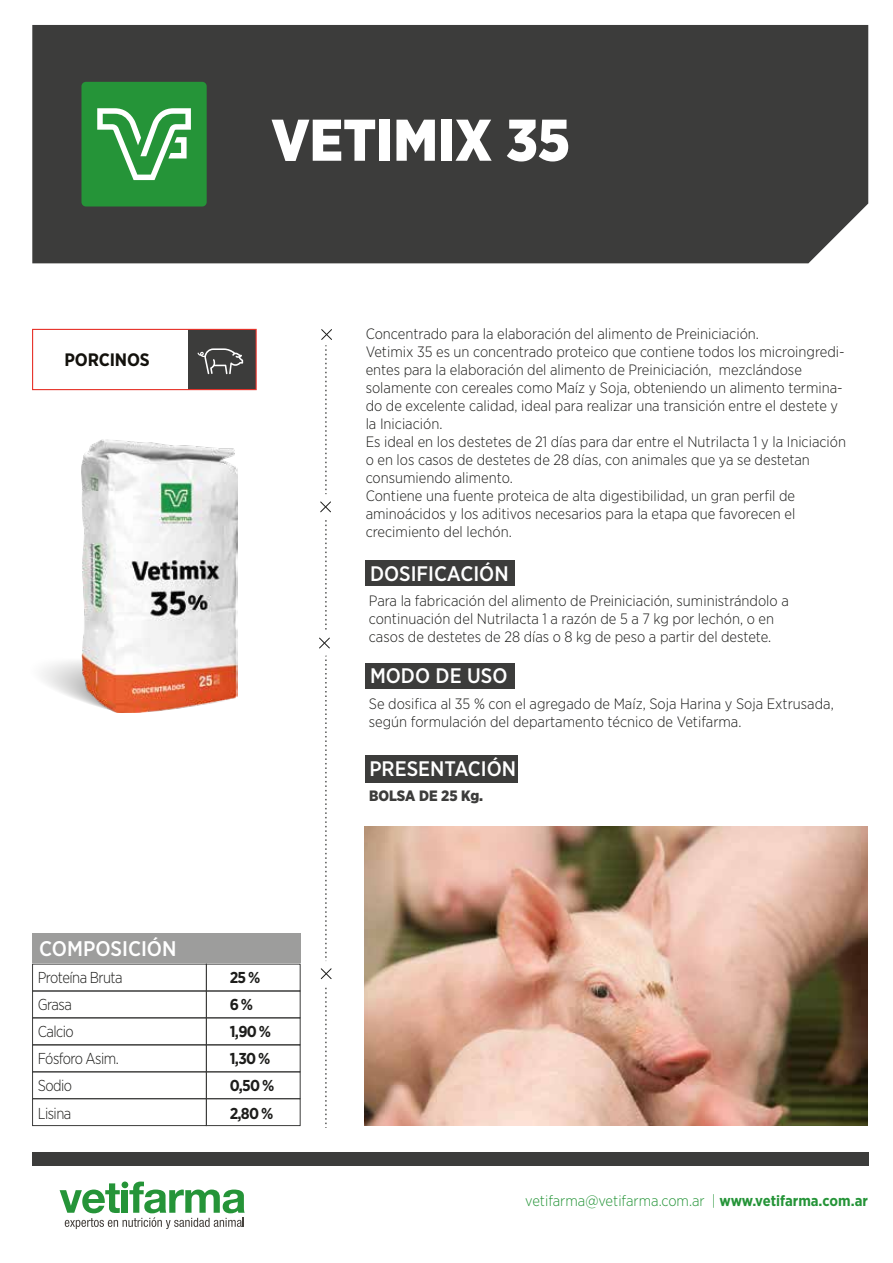
<style>
.page{position:relative;width:893px;height:1263px;background:#fff}
.page>*{position:absolute;margin:0;border:0;box-sizing:border-box;transform-origin:0 0}
.t1{font:900 58.65px "Gotham Narrow";color:#fff}
.t2{font:500 21.15px "Gotham Narrow";color:#fff}
.t3{font:500 21px "Gotham Narrow";color:#fff}
.t4{font:700 18px "Gotham Narrow";letter-spacing:-.01em;color:#13110c}
.t5{font:300 15.75px/27.2px "Gotham Narrow";letter-spacing:-.035em;color:#1d1d1b;scale:.95 1}
.t6{font:700 15.75px/27.2px "Gotham Narrow";letter-spacing:-.05em;color:#1d1d1b}
.t7{font:300 15px/18px "Gotham Narrow";color:#1d1d1b}
.t8{font:300 15px "Gotham Narrow";color:#259438}
.t9{font:900 15px "Gotham Narrow";color:#3c3c3b}
.s1{font-weight:700}
</style>
<div class="page">
<div style="left:32px;top:25px;width:836px;height:238px;background:#3c3c3b"></div>
<div style="left:32px;top:933px;width:268px;height:30px;background:#9d9d9c"></div>
<div style="left:32px;top:1071px;width:175px;height:28px;border:1px solid #3c3c3b"></div>
<div style="left:206px;top:1071px;width:95px;height:28px;border:1px solid #3c3c3b"></div>
<div style="left:32px;top:1098px;width:175px;height:28px;border:1px solid #3c3c3b"></div>
<div style="left:206px;top:1098px;width:95px;height:28px;border:1px solid #3c3c3b"></div>
<div style="left:32px;top:990px;width:175px;height:28px;border:1px solid #3c3c3b"></div>
<div style="left:206px;top:990px;width:95px;height:28px;border:1px solid #3c3c3b"></div>
<div style="left:32px;top:1017px;width:175px;height:28px;border:1px solid #3c3c3b"></div>
<div style="left:206px;top:1017px;width:95px;height:28px;border:1px solid #3c3c3b"></div>
<svg style="left:60px;top:1181px;width:185px;height:48px"></svg>
<div style="left:32px;top:1152px;width:837px;height:13px;background:#3c3c3b"></div>
<div style="left:188px;top:329px;width:68px;height:61px;background:#3c3c3b"></div>
<div style="left:32px;top:329px;width:225px;height:61px;border:1px solid #e7332a"></div>
<div style="left:366px;top:663px;width:149px;height:26px;background:#3c3c3b"></div>
<div style="left:366px;top:755px;width:152px;height:27px;background:#3c3c3b"></div>
<div style="left:366px;top:561px;width:149px;height:25px;background:#3c3c3b"></div>
<div style="left:81px;top:82px;width:126px;height:124px;background:#259438;border-radius:4px"></div>
<svg style="left:97px;top:108px;width:94px;height:72px"></svg>
<img style="left:364px;top:826px;width:503px;height:299px">
<svg style="left:319px;top:329px;width:13px;height:799px"></svg>
<svg style="left:42px;top:661px;width:39px;height:40px"></svg>
<svg style="left:198px;top:348px;width:45px;height:26px"></svg>
<img style="left:81px;top:440px;width:156px;height:273px">
<p class="t4" style="left:65px;top:348px;width:87px">PORCINOS</p>
<h2 class="t2" style="left:39px;top:935px;width:139px">COMPOSICIÓN</h2>
<h1 class="t1" style="left:271px;top:101px;width:300px">VETIMIX 35</h1>
<p class="t7" style="left:366px;top:324px;width:482px">Concentrado para la elaboración del alimento de Preiniciación.<br>Vetimix 35 es un concentrado proteico que contiene todos los microingredi&shy;entes para la elaboración del alimento de Preiniciación, mezclándose solamente con cereales como Maíz y Soja, obteniendo un alimento termina&shy;do de excelente calidad, ideal para realizar una transición entre el destete y la Iniciación.<br>Es ideal en los destetes de 21 días para dar entre el Nutrilacta 1 y la Iniciación o en los casos de destetes de 28 días, con animales que ya se destetan consumiendo alimento.<br>Contiene una fuente proteica de alta digestibilidad, un gran perfil de aminoácidos y los aditivos necesarios para la etapa que favorecen el crecimiento del lechón.</p>
<h3 class="t3" style="left:370px;top:560px;width:140px">DOSIFICACIÓN</h3>
<p class="t7" style="left:369px;top:591px;width:421px">Para la fabricación del alimento de Preiniciación, suministrándolo a continuación del Nutrilacta 1 a razón de 5 a 7 kg por lechón, o en casos de destetes de 28 días o 8 kg de peso a partir del destete.</p>
<h3 class="t3" style="left:370px;top:663px;width:139px">MODO DE USO</h3>
<p class="t7" style="left:369px;top:695px;width:466px">Se dosifica al 35 % con el agregado de Maíz, Soja Harina y Soja Extrusada, según formulación del departamento técnico de Vetifarma.</p>
<h3 class="t3" style="left:369px;top:756px;width:148px">PRESENTACIÓN</h3>
<p class="t9" style="left:369px;top:785px;width:116px">BOLSA DE 25 Kg.</p>
<p class="t5" style="left:38px;top:963px;width:91px">Proteína Bruta<br>Grasa<br>Calcio<br>Fósforo Asim.<br>Sodio<br>Lisina</p>
<p class="t6" style="left:230px;top:963px;width:46px">25 %<br>6 %<br>1,90 %<br>1,30 %<br>0,50 %<br>2,80 %</p>
<p class="t8" style="left:525px;top:1191px;width:344px">vetifarma@vetifarma.com.ar | <span class="s1">www.vetifarma.com.ar</span></p>
</div>
